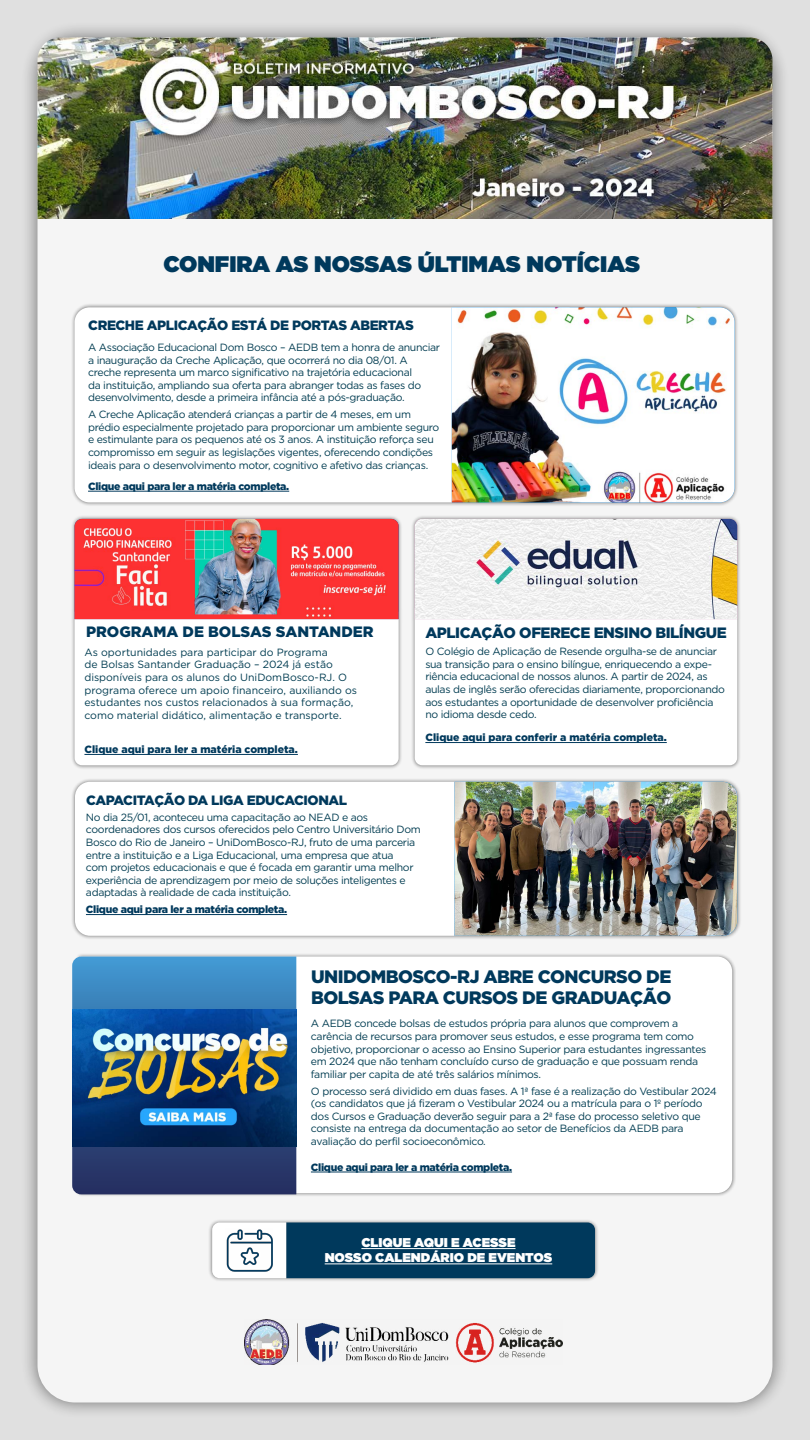
<style>
.page{position:relative;width:810px;height:1440px;background:#e0e0e0}
.page>*{position:absolute;margin:0;border:0;box-sizing:border-box;transform-origin:0 0}
.t1{font:900 22.5px "Gotham HTF";color:#00395c}
.t2{font:900 18px/21.6px "Gotham HTF";letter-spacing:-.03em;color:#00395c}
.t3{font:900 15px "Gotham HTF";letter-spacing:-.03em;color:#00395c}
.t4{font:900 15px "Gotham HTF";color:#00395c}
.t5{font:900 13.5px "Gotham HTF";letter-spacing:-.03em;color:#00395c}
.t6{font:900 12.75px/15.3px "Gotham HTF";color:#fff;text-align:center}
.t7{font:10.5px/12.6px "Gotham HTF";letter-spacing:-.03em;color:#003c51}
.t8{font:10.5px/12.6px "Gotham HTF";letter-spacing:-.005em;color:#003c51}
.t9{font:900 10.5px "Gotham HTF";letter-spacing:-.03em;color:#00395c}
.t10{font:900 10.5px "Gotham HTF";color:#00395c}
</style>
<div class="page">
<div style="left:21px;top:21px;width:768px;height:1398px;background:#000;opacity:.5"></div>
<div style="left:38px;top:38px;width:734px;height:1364px;background:#f5f5f5;border-radius:38px"></div>
<img style="left:38px;top:38px;width:734px;height:181px">
<div style="left:70px;top:303px;width:669px;height:203px;background:#000;opacity:.5"></div>
<div style="left:75px;top:307px;width:377px;height:195px;background:#fff"></div>
<img style="left:452px;top:307px;width:283px;height:195px">
<hr style="left:88px;top:491px;width:201px;height:1px;background:#00395c">
<div style="left:410px;top:515px;width:331px;height:254px;background:#000;opacity:.5"></div>
<div style="left:415px;top:619px;width:322px;height:146px;background:#fff"></div>
<img style="left:415px;top:519px;width:322px;height:100px">
<div style="left:70px;top:515px;width:333px;height:254px;background:#000;opacity:.5"></div>
<div style="left:75px;top:619px;width:324px;height:146px;background:#fff"></div>
<img style="left:75px;top:519px;width:324px;height:100px">
<hr style="left:84px;top:754px;width:214px;height:1px;background:#00395c">
<hr style="left:425px;top:742px;width:242px;height:1px;background:#00395c">
<div style="left:208px;top:1218px;width:391px;height:64px;background:#000;opacity:.5"></div>
<svg style="left:212px;top:1222px;width:383px;height:56px;background:#225371"></svg>
<img style="left:226px;top:1229px;width:46px;height:43px">
<img style="left:244px;top:1320px;width:319px;height:45px">
<div style="left:75px;top:952px;width:661px;height:245px;background:#000;opacity:.5"></div>
<div style="left:296px;top:957px;width:436px;height:236px;background:#fff"></div>
<hr style="left:311px;top:1172px;width:201px;height:1px;background:#00395c">
<svg style="left:72px;top:957px;width:224px;height:237px;background:#33639a"></svg>
<img style="left:72px;top:1010px;width:224px;height:137px">
<div style="left:71px;top:778px;width:670px;height:162px;background:#000;opacity:.5"></div>
<div style="left:75px;top:782px;width:379px;height:154px;background:#fff"></div>
<img style="left:454px;top:782px;width:283px;height:154px">
<hr style="left:86px;top:914px;width:201px;height:1px;background:#00395c">
<h1 class="t1" style="left:163px;top:251px;width:478px">CONFIRA AS NOSSAS ÚLTIMAS NOTÍCIAS</h1>
<p class="t5" style="left:88px;top:318px;width:327px">CRECHE APLICAÇÃO ESTÁ DE PORTAS ABERTAS</p>
<p class="t7" style="left:88px;top:341px;width:354px">A Associação Educacional Dom Bosco – AEDB tem a honra de anunciar a inauguração da Creche Aplicação, que ocorrerá no dia 08/01. A creche representa um marco significativo na trajetória educacional<br>da instituição, ampliando sua oferta para abranger todas as fases do desenvolvimento, desde a primeira infância até a pós-graduação.</p>
<p class="t7" style="left:88px;top:408px;width:353px">A Creche Aplicação atenderá crianças a partir de 4 meses, em um prédio especialmente projetado para proporcionar um ambiente seguro e estimulante para os pequenos até os 3 anos. A instituição reforça seu compromisso em seguir as legislações vigentes, oferecendo condições ideais para o desenvolvimento motor, cognitivo e afetivo das crianças.</p>
<p class="t9" style="left:88px;top:480px;width:203px">Clique aqui para ler a matéria completa.</p>
<h3 class="t4" style="left:86px;top:623px;width:289px">PROGRAMA DE BOLSAS SANTANDER</h3>
<p class="t8" style="left:84px;top:646px;width:274px">As oportunidades para participar do Programa<br>de Bolsas Santander Graduação – 2024 já estão disponíveis para os alunos do UniDomBosco-RJ. O programa oferece um apoio financeiro, auxiliando os estudantes nos custos relacionados à sua formação, como material didático, alimentação e transporte.</p>
<p class="t10" style="left:84px;top:743px;width:215px">Clique aqui para ler a matéria completa.</p>
<p class="t5" style="left:86px;top:792px;width:263px">CAPACITAÇÃO DA LIGA EDUCACIONAL</p>
<h3 class="t3" style="left:425px;top:624px;width:303px">APLICAÇÃO OFERECE ENSINO BILÍNGUE</h3>
<p class="t7" style="left:425px;top:645px;width:301px">O Colégio de Aplicação de Resende orgulha-se de anunciar sua transição para o ensino bilíngue, enriquecendo a expe&shy;riência educacional de nossos alunos. A partir de 2024, as aulas de inglês serão oferecidas diariamente, proporcionando aos estudantes a oportunidade de desenvolver proficiência no idioma desde cedo.</p>
<p class="t10" style="left:425px;top:731px;width:243px">Clique aqui para conferir a matéria completa.</p>
<p class="t7" style="left:86px;top:811px;width:336px">No dia 25/01, aconteceu uma capacitação ao NEAD e aos coordenadores dos cursos oferecidos pelo Centro Universitário Dom Bosco do Rio de Janeiro – UniDomBosco-RJ, fruto de uma parceria entre a instituição e a Liga Educacional, uma empresa que atua<br>com projetos educacionais e que é focada em garantir uma melhor experiência de aprendizagem por meio de soluções inteligentes e adaptadas à realidade de cada instituição.</p>
<p class="t9" style="left:86px;top:903px;width:203px">Clique aqui para ler a matéria completa.</p>
<h2 class="t2" style="left:311px;top:965px;width:362px">UNIDOMBOSCO-RJ ABRE CONCURSO DE<br>BOLSAS PARA CURSOS DE GRADUAÇÃO</h2>
<p class="t7" style="left:311px;top:1017px;width:397px">A AEDB concede bolsas de estudos própria para alunos que comprovem a carência de recursos para promover seus estudos, e esse programa tem como objetivo, proporcionar o acesso ao Ensino Superior para estudantes ingressantes em 2024 que não tenham concluído curso de graduação e que possuam renda familiar per capita de até três salários mínimos.</p>
<p class="t7" style="left:311px;top:1084px;width:408px">O processo será dividido em duas fases. A 1ª fase é a realização do Vestibular 2024 (os candidatos que já fizeram o Vestibular 2024 ou a matrícula para o 1º período dos Cursos e Graduação deverão seguir para a 2ª fase do processo seletivo que consiste na entrega da documentação ao setor de Benefícios da AEDB para avaliação do perfil socioeconômico.</p>
<p class="t9" style="left:311px;top:1161px;width:203px">Clique aqui para ler a matéria completa.</p>
<p class="t6" style="left:325px;top:1234px;width:229px">CLIQUE AQUI E ACESSE<br>NOSSO CALENDÁRIO DE EVENTOS</p>
</div>
